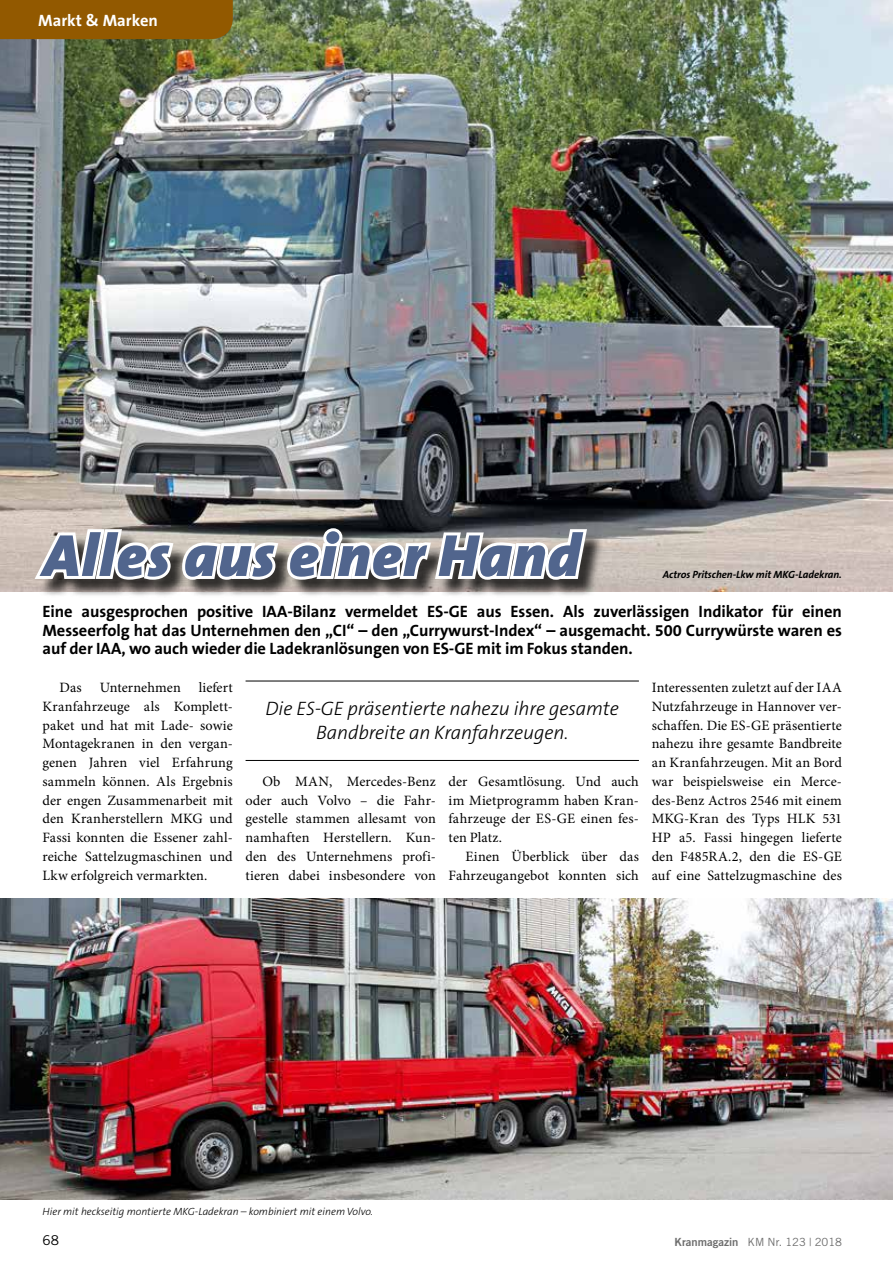
<style>
.page{position:relative;width:893px;height:1263px;background:#fff}
.page>*{position:absolute;margin:0;border:0;box-sizing:border-box;transform-origin:0 0}
.t1{font:italic 900 60px "The Sans B9";letter-spacing:.02em;color:#51658d}
.t2{font:italic 300 19.5px/23.4px "The Sans B3";letter-spacing:-.005em;color:#000;text-align:center}
.t3{font:700 16.5px/18.8px "The Sans B7";letter-spacing:-.005em;color:#000;text-align:justify}
.t4{font:700 16.5px "The Sans B7";color:#fff}
.t5{font:14.25px/18.8px "Minion Pro";letter-spacing:.005em;color:#000;text-align:justify}
.t6{font:13.5px "Trade Gothic";color:#000}
.t7{font:11.25px "Trade Gothic";color:#6e6e6e}
.t8{font:italic 300 10.5px "The Sans B3";color:#000}
.t9{font:italic 700 10.5px "The Sans B7";letter-spacing:-.005em;color:#000}
.s1{font-family:"Trade Gothic Bold Two"}
</style>
<div class="page">
<img style="left:0;top:0;width:893px;height:591px">
<div style="left:0;top:0;width:233px;height:39px;background:#925900"></div>
<div style="left:39px;top:531px;width:566px;height:67px;background:#000;opacity:.75"></div>
<svg style="left:30px;top:525px;width:560px;height:58px"></svg>
<hr style="left:246px;top:681px;width:393px;height:1px;background:#000">
<hr style="left:246px;top:760px;width:393px;height:1px;background:#000">
<img style="left:0;top:899px;width:893px;height:300px">
<p class="t4" style="left:38px;top:11px;width:121px">Markt &amp; Marken</p>
<h1 class="t1" style="left:43px;top:523px;width:539px">Alles aus einer Hand</h1>
<p class="t9" style="left:663px;top:569px;width:181px">Actros Pritschen-Lkw mit MKG-Ladekran.</p>
<p class="t3" style="left:43px;top:602px;width:801px">Eine ausgesprochen positive IAA-Bilanz vermeldet ES-GE aus Essen. Als zuverlässigen Indikator für einen Messeerfolg hat das Unternehmen den „CI“ – den „Currywurst-Index“ – ausgemacht. 500 Currywürste waren es auf der IAA, wo auch wieder die Ladekranlösungen von ES-GE mit im Fokus standen.</p>
<p class="t5" style="left:43px;top:678px;width:192px;text-indent:156px">liefert Kranfahrzeuge als Komplett&shy;paket und hat mit Lade- sowie Montagekranen in den vergan&shy;genen Jahren viel Erfahrung sammeln können. Als Ergebnis der engen Zusammenarbeit mit den Kranherstellern MKG und Fassi konnten die Essener zahl&shy;reiche Sattelzugmaschinen und Lkw erfolgreich vermarkten.</p>
<p class="t5" style="left:60px;top:678px;width:24px">Das</p>
<p class="t5" style="left:100px;top:678px;width:83px">Unternehmen</p>
<h2 class="t2" style="left:266px;top:698px;width:355px">Die ES-GE präsentierte nahezu ihre gesamte<br>Bandbreite an Kranfahrzeugen.</h2>
<p class="t5" style="left:246px;top:772px;width:192px;text-indent:17px">Ob MAN, Mercedes-Benz oder auch Volvo – die Fahr&shy;gestelle stammen allesamt von namhaften Herstellern. Kun&shy;den des Unternehmens profi&shy;tieren dabei insbesondere von</p>
<p class="t5" style="left:449px;top:772px;width:192px">der Gesamtlösung. Und auch im Mietprogramm haben Kran&shy;fahrzeuge der ES-GE einen fes&shy;ten Platz.</p>
<p class="t5" style="left:449px;top:847px;width:192px;text-align:right">Einen Überblick über das<br>Fahrzeugangebot konnten sich</p>
<p class="t5" style="left:652px;top:678px;width:192px">Interessenten zuletzt auf der IAA Nutzfahrzeuge in Hannover ver&shy;schaffen. Die ES-GE präsentierte nahezu ihre gesamte Bandbreite an Kranfahrzeugen. Mit an Bord war beispielsweise ein Merce&shy;des-Benz Actros 2546 mit einem MKG-Kran des Typs HLK 531<br>HP a5. Fassi hingegen lieferte den F485RA.2, den die ES-GE auf eine Sattelzugmaschine des</p>
<p class="t8" style="left:43px;top:1206px;width:332px">Hier mit heckseitig montierte MKG-Ladekran – kombiniert mit einem Volvo.</p>
<p class="t6" style="left:43px;top:1232px;width:18px">68</p>
<p class="t7" style="left:675px;top:1235px;width:169px"><span class="s1">Kranmagazin</span> KM Nr. 123 | 2018</p>
</div>
